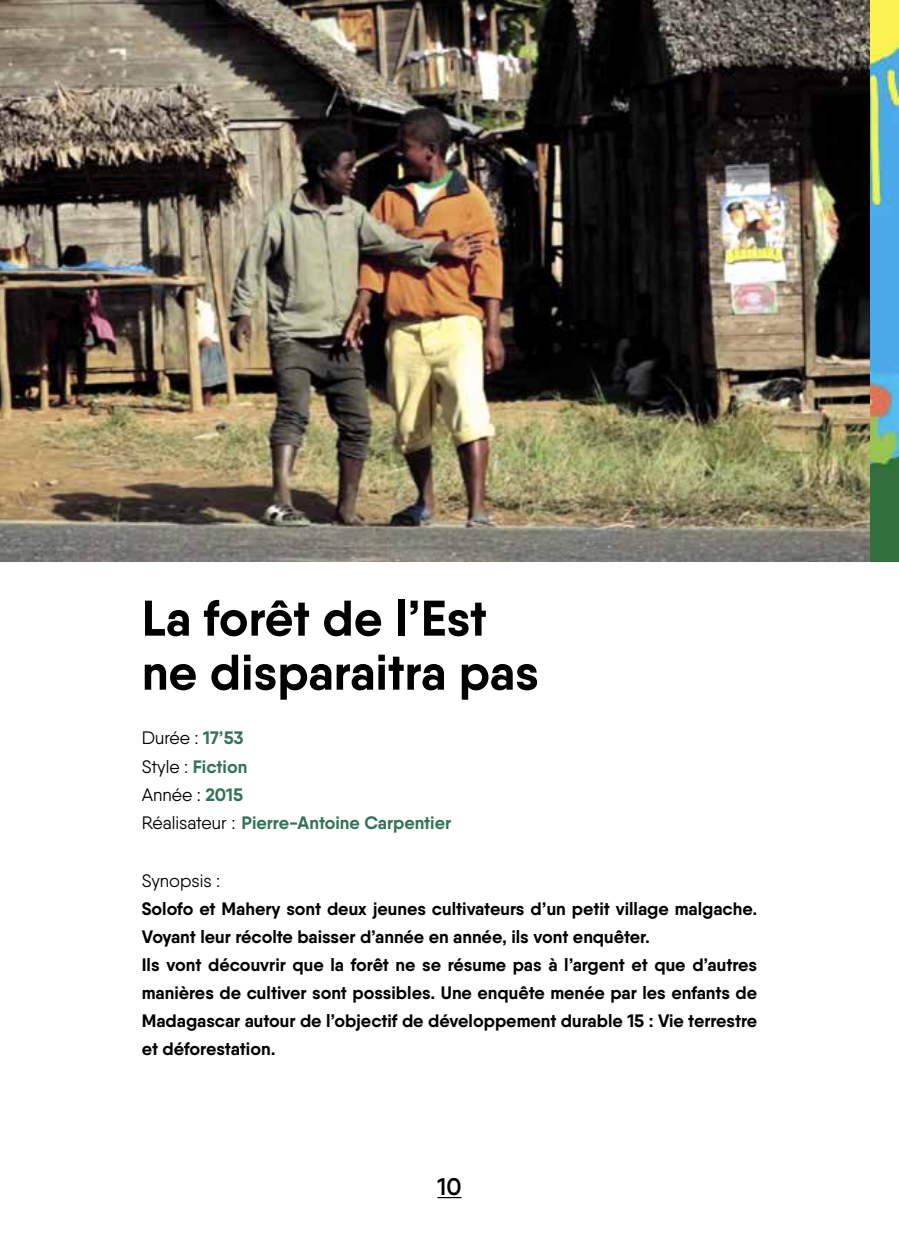
<style>
.page{position:relative;width:899px;height:1248px;background:#fff}
.page>*{position:absolute;margin:0;border:0;box-sizing:border-box;transform-origin:0 0}
.t1{font:700 50px/54px "Qanelas";color:#000}
.t2{font:600 24px "Qanelas";color:#000}
.t3{font:700 18px/28px "Qanelas";color:#000}
.t4{font:700 18px/28.6px "Qanelas";color:#347358}
.t5{font:18px "Qanelas";color:#000}
.s1{font-weight:400;color:#000}
</style>
<div class="page">
<img style="left:0;top:0;width:899px;height:561px">
<h1 class="t1" style="left:142px;top:590px;width:399px">La forêt de l’Est ne disparaitra pas</h1>
<p class="t4" style="left:142px;top:723px;width:311px"><span class="s1">Durée :</span> 17’53<br><span class="s1">Style :</span> Fiction<br><span class="s1">Année :</span> 2015<br><span class="s1">Réalisateur :</span> Pierre-Antoine Carpentier</p>
<p class="t5" style="left:142px;top:869px;width:80px">Synopsis :</p>
<p class="t3" style="left:142px;top:894px;width:617px">Solofo et Mahery sont deux jeunes cultivateurs d’un petit village malgache.<br>Voyant leur récolte baisser d’année en année, ils vont enquêter.<br>Ils vont découvrir que la forêt ne se résume pas à l’argent et que d’autres manières de cultiver sont possibles. Une enquête menée par les enfants de Madagascar autour de l’objectif de développement durable 15 : Vie terrestre et déforestation.</p>
<h2 class="t2" style="left:437px;top:1171px;width:25px">10</h2>
</div>
